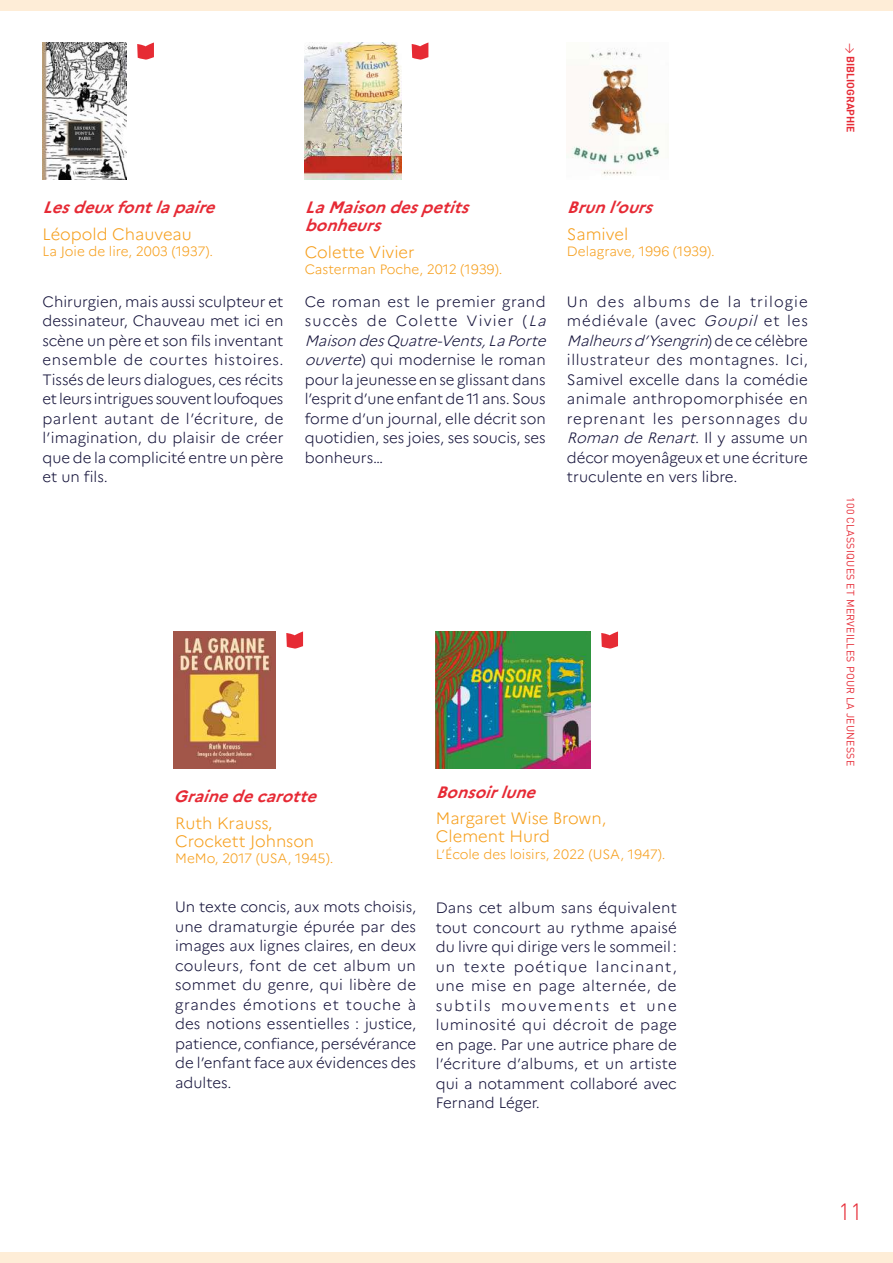
<style>
.page{position:relative;width:893px;height:1263px;background:#fff}
.page>*{position:absolute;margin:0;border:0;box-sizing:border-box;transform-origin:0 0}
.t1{font:300 22.95px "DIN";color:#e62a35}
.t2{font:italic 700 16.5px/18px "Marianne";color:#e62a35}
.t3{font:300 16.5px/18px "Marianne";color:#f69f1d}
.t4{font:300 15px/19.5px "Marianne";color:#131139;text-align:justify}
.t5{font:300 13.5px "Marianne";color:#f69f1d}
.t6{font:10.5px "DIN Pro";letter-spacing:.025em;color:#e62a35}
.t7{font:10.5px "DIN Bold";color:#e62a35}
.s1{font-style:italic}
.s2{font-weight:300;font-style:normal;color:#f69f1d}
.s3{font-family:"Yu Gothic UI";font-weight:400;font-style:normal;color:#f69f1d}
.s4{font-family:"DIN Pro"}
</style>
<div class="page">
<div style="left:0;top:0;width:893px;height:10px;background:#feedd7"></div>
<div style="left:0;top:1253px;width:893px;height:10px;background:#feedd7"></div>
<img style="left:43px;top:43px;width:84px;height:136px">
<img style="left:305px;top:43px;width:96px;height:136px">
<img style="left:571px;top:48px;width:89px;height:128px">
<img style="left:174px;top:631px;width:102px;height:137px">
<img style="left:436px;top:631px;width:155px;height:137px">
<svg style="left:286px;top:631px;width:17px;height:18px"></svg>
<svg style="left:601px;top:631px;width:17px;height:18px"></svg>
<svg style="left:137px;top:43px;width:17px;height:17px"></svg>
<svg style="left:412px;top:43px;width:16px;height:17px"></svg>
<p class="t2" style="left:43px;top:198px;width:180px">Lesdeuxfontlapaire</p>
<p class="t3" style="left:43px;top:225px;width:151px">Léopold Chauveau</p>
<p class="t5" style="left:43px;top:243px;width:172px">La Joie de lire, 2003 (1937).</p>
<p class="t4" style="left:43px;top:292px;width:243px">Chirurgien, mais aussi sculpteur et dessinateur, Chauveau met ici en scène un père et son fils inventant ensemble de courtes histoires.<br>Tissés de leurs dialogues, ces récits et leurs intrigues souvent loufoques parlent autant de l’écriture, de l’imagination, du plaisir de créer que de la complicité entre un père et un fils.</p>
<p class="t2" style="left:305px;top:198px;width:172px">LaMaisondespetits bonheurs</p>
<p class="t3" style="left:305px;top:243px;width:111px">Colette Vivier</p>
<p class="t5" style="left:305px;top:261px;width:199px">Casterman Poche, 2012 (1939).</p>
<p class="t2" style="left:567px;top:198px;width:94px">Brunl’ours</p>
<p class="t3" style="left:567px;top:225px;width:63px">Samivel</p>
<p class="t5" style="left:567px;top:243px;width:149px">Delagrave, 1996 (1939).</p>
<p class="t4" style="left:305px;top:292px;width:247px;text-align:left">Ce roman est le premier grand succès de Colette Vivier (<span class="s1">La<br>Maison desQuatre-Vents,LaPorte ouverte</span>) qui modernise le roman pour la jeunesse en se glissant dans l’esprit d’une enfant de 11 ans. Sous forme d’un journal, elle décrit son quotidien, ses joies, ses soucis, ses bonheurs…</p>
<p class="t4" style="left:567px;top:292px;width:242px">Un des albums de la trilogie médiévale (avec <span class="s1">Goupil</span> et les <span class="s1">Malheursd’Ysengrin</span>) d e c e c é l è b r e illustrateur des montagnes. Ici, Samivel excelle dans la comédie animale anthropomorphisée en reprenant les personnages du <span class="s1">Roman deRenart</span>. I l y a s s u m e u n décor moyenâgeux et une écriture truculente en vers libre.</p>
<p class="t2" style="left:436px;top:783px;width:108px">Bonsoirlune</p>
<p class="t3" style="left:436px;top:809px;width:172px">Margaret Wise Brown,<br>Clement Hurd</p>
<p class="t5" style="left:436px;top:845px;width:231px">L’École des loisirs, 2022 (USA, 1947).</p>
<p class="t2" style="left:174px;top:783px;width:151px;line-height:26.5px">Grainedecarotte<br><span class="s2">Ruth Krauss</span><span class="s3">,</span></p>
<p class="t3" style="left:175px;top:832px;width:141px">Crockett Johnson</p>
<p class="t5" style="left:175px;top:850px;width:160px">MeMo, 2017 (USA, 1945).</p>
<p class="t4" style="left:175px;top:897px;width:243px">Un texte concis, aux mots choisis, une dramaturgie épurée par des images aux lignes claires, en deux couleurs, font de cet album un sommet du genre, qui libère de grandes émotions et touche à des notions essentielles : justice, patience, confiance, persévérance de l’enfant face aux évidences des adultes.</p>
<p class="t4" style="left:436px;top:898px;width:243px">Dans cet album sans équivalent tout concourt au rythme apaisé du livre qui dirige vers le sommeil: un texte poétique lancinant, une mise en page alternée, de subtils mouvements et une luminosité qui décroit de page en page. Par une autrice phare de l’écriture d’albums, et un artiste qui a notamment collaboré avec Fernand Léger.</p>
<p class="t7" style="left:857px;top:43px;width:92px;rotate:90deg"><span class="s4">→</span> BIBLIOGRAPHIE</p>
<p class="t6" style="left:858px;top:497px;width:270px;rotate:90deg">100 CLASSIQUES ET MERVEILLES POUR LA JEUNESSE</p>
<h1 class="t1" style="left:839px;top:1198px;width:25px">11</h1>
</div>
